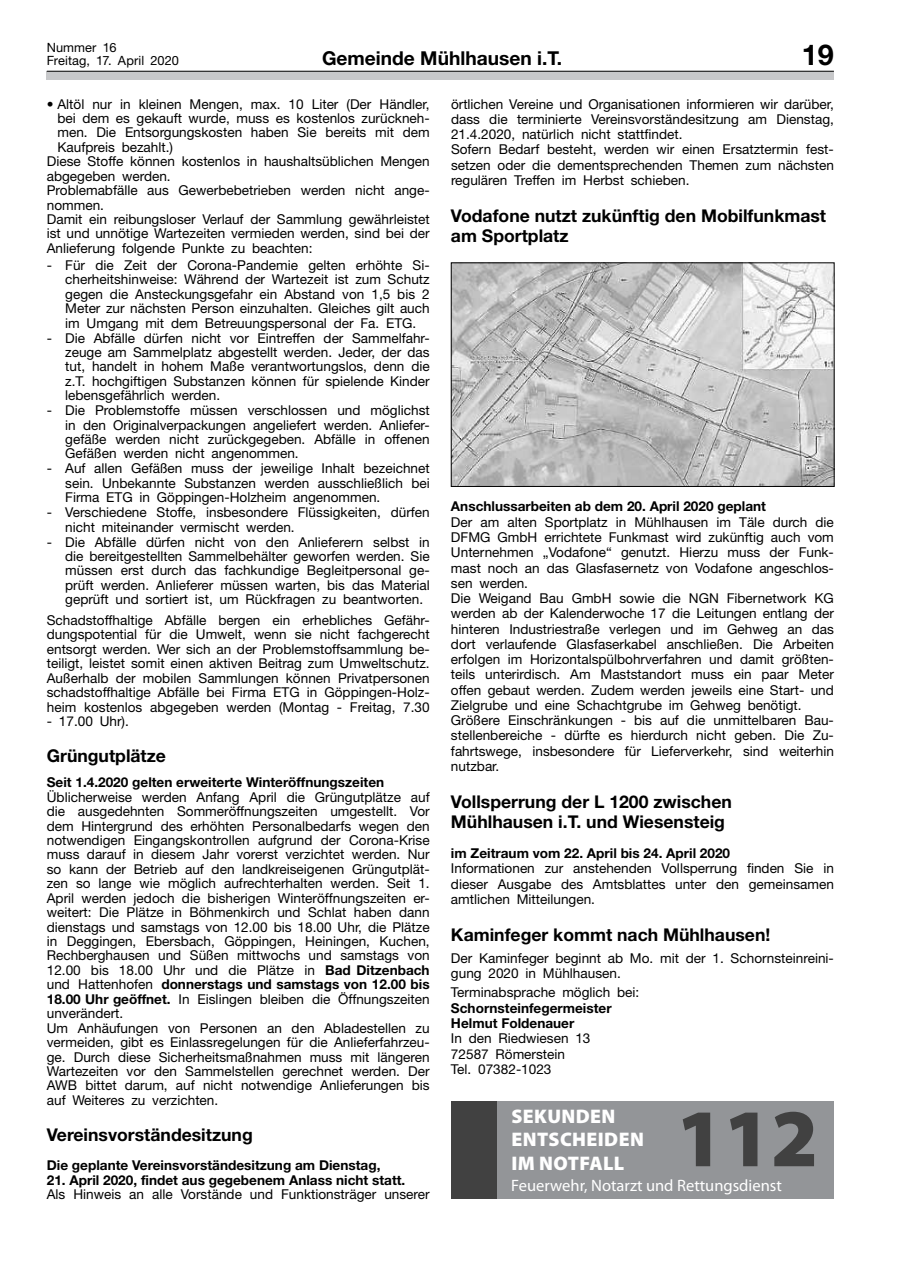
<style>
.page{position:relative;width:902px;height:1280px;background:#fff}
.page>*{position:absolute;margin:0;border:0;box-sizing:border-box;transform-origin:0 0}
.t1{font:900 82.5px "Myriad Pro";color:#414141}
.t2{font:700 28.8px "Helvetica Neue";color:#000}
.t3{font:900 19.8px/23.7px "Myriad Pro";letter-spacing:.02em;color:#fff}
.t4{font:700 19.2px "Helvetica Neue";color:#000}
.t5{font:700 17.55px/20.1px "Helvetica Neue";color:#000}
.t6{font:16.5px "Myriad Pro";color:#fff}
.t7{font:13.65px/14.4px "Helvetica Neue";color:#000;text-align:justify}
.t8{font:700 13.65px/15.3px "Helvetica Neue";color:#000}
.t9{font:12.75px/13.2px "Helvetica Neue";letter-spacing:.005em;color:#000}
.s1{font-weight:700}
</style>
<div class="page">
<div style="left:47px;top:71px;width:786px;height:8px;background:#c7c8ca"></div>
<hr style="left:47px;top:71px;width:786px;height:1px;background:#000">
<img style="left:453px;top:265px;width:379px;height:220px">
<div style="left:451px;top:263px;width:383px;height:224px;border:1px solid #000"></div>
<div style="left:496px;top:1101px;width:337px;height:98px;background:#939598"></div>
<div style="left:451px;top:1101px;width:45px;height:98px;background:#414141"></div>
<p class="t9" style="left:47px;top:40px;width:133px">Nummer 16<br>Freitag, 17. April 2020</p>
<p class="t7" style="left:47px;top:96px;width:384px">• Altöl nur in kleinen Mengen, max. 10 Liter (Der Händler,</p>
<p class="t7" style="left:57px;top:111px;width:374px">bei dem es gekauft wurde, muss es kostenlos zurückneh-</p>
<p class="t7" style="left:57px;top:125px;width:374px">men. Die Entsorgungskosten haben Sie bereits mit dem</p>
<p class="t7" style="left:57px;top:140px;width:117px">Kaufpreis bezahlt.)</p>
<p class="t7" style="left:47px;top:154px;width:384px">Diese Stoffe können kostenlos in haushaltsüblichen Mengen</p>
<p class="t7" style="left:47px;top:168px;width:125px">abgegeben werden.</p>
<p class="t7" style="left:47px;top:183px;width:384px">Problemabfälle aus Gewerbebetrieben werden nicht ange-</p>
<p class="t7" style="left:47px;top:197px;width:59px">nommen.</p>
<p class="t7" style="left:47px;top:212px;width:384px">Damit ein reibungsloser Verlauf der Sammlung gewährleistet</p>
<p class="t7" style="left:47px;top:226px;width:384px">ist und unnötige Wartezeiten vermieden werden, sind bei der</p>
<p class="t7" style="left:47px;top:241px;width:267px">Anlieferung folgende Punkte zu beachten:</p>
<p class="t7" style="left:65px;top:258px;width:366px;text-indent:-18px">- Für die Zeit der Corona-Pandemie gelten erhöhte Si&shy;cherheitshinweise: Während der Wartezeit ist zum Schutz gegen die Ansteckungsgefahr ein Abstand von 1,5 bis 2<br>Meter zur nächsten Person einzuhalten. Gleiches gilt auch im Umgang mit dem Betreuungspersonal der Fa. ETG.</p>
<p class="t7" style="left:65px;top:330px;width:366px;text-indent:-18px">- Die Abfälle dürfen nicht vor Eintreffen der Sammelfahr&shy;zeuge am Sammelplatz abgestellt werden. Jeder, der das tut, handelt in hohem Maße verantwortungslos, denn die z.T. hochgiftigen Substanzen können für spielende Kinder lebensgefährlich werden.</p>
<p class="t7" style="left:65px;top:403px;width:366px;text-indent:-18px">- Die Problemstoffe müssen verschlossen und möglichst in den Originalverpackungen angeliefert werden. Anliefer&shy;gefäße werden nicht zurückgegeben. Abfälle in offenen Gefäßen werden nicht angenommen.</p>
<p class="t7" style="left:65px;top:461px;width:366px;text-indent:-18px">- Auf allen Gefäßen muss der jeweilige Inhalt bezeichnet sein. Unbekannte Substanzen werden ausschließlich bei Firma ETG in Göppingen-Holzheim angenommen.</p>
<p class="t7" style="left:65px;top:505px;width:366px;text-indent:-18px">- Verschiedene Stoffe, insbesondere Flüssigkeiten, dürfen nicht miteinander vermischt werden.</p>
<p class="t7" style="left:65px;top:534px;width:366px;text-indent:-18px">- Die Abfälle dürfen nicht von den Anlieferern selbst in die bereitgestellten Sammelbehälter geworfen werden. Sie müssen erst durch das fachkundige Begleitpersonal ge&shy;prüft werden. Anlieferer müssen warten, bis das Material geprüft und sortiert ist, um Rückfragen zu beantworten.</p>
<p class="t7" style="left:47px;top:613px;width:384px">Schadstoffhaltige Abfälle bergen ein erhebliches Gefähr&shy;dungspotential für die Umwelt, wenn sie nicht fachgerecht entsorgt werden. Wer sich an der Problemstoffsammlung be&shy;teiligt, leistet somit einen aktiven Beitrag zum Umweltschutz.<br>Außerhalb der mobilen Sammlungen können Privatpersonen schadstoffhaltige Abfälle bei Firma ETG in Göppingen-Holz&shy;heim kostenlos abgegeben werden (Montag - Freitag, 7.30</p>
<p class="t7" style="left:47px;top:714px;width:84px">- 17.00 Uhr).</p>
<p class="t5" style="left:47px;top:745px;width:121px">Grüngutplätze</p>
<p class="t8" style="left:47px;top:774px;width:339px">Seit 1.4.2020 gelten erweiterte Winteröffnungszeiten</p>
<p class="t7" style="left:47px;top:789px;width:384px;text-align:left">Üblicherweise werden Anfang April die Grüngutplätze auf die ausgedehnten Sommeröffnungszeiten umgestellt. Vor dem Hintergrund des erhöhten Personalbedarfs wegen den notwendigen Eingangskontrollen aufgrund der Corona-Krise muss darauf in diesem Jahr vorerst verzichtet werden. Nur so kann der Betrieb auf den landkreiseigenen Grüngutplät&shy;zen so lange wie möglich aufrechterhalten werden. Seit 1.<br>April werden jedoch die bisherigen Winteröffnungszeiten er&shy;weitert: Die Plätze in Böhmenkirch und Schlat haben dann dienstags und samstags von 12.00 bis 18.00 Uhr, die Plätze in Deggingen, Ebersbach, Göppingen, Heiningen, Kuchen, Rechberghausen und Süßen mittwochs und samstags von 12.00 bis 18.00 Uhr und die Plätze in <span class="s1">Bad Ditzenbach </span>und Hattenhofen <span class="s1">donnerstags und samstags von 12.00 bis 18.00 Uhr geöffnet.</span> In Eislingen bleiben die Öffnungszeiten unverändert.<br>Um Anhäufungen von Personen an den Abladestellen zu vermeiden, gibt es Einlassregelungen für die Anlieferfahrzeu&shy;ge. Durch diese Sicherheitsmaßnahmen muss mit längeren Wartezeiten vor den Sammelstellen gerechnet werden. Der AWB bittet darum, auf nicht notwendige Anlieferungen bis auf Weiteres zu verzichten.</p>
<p class="t5" style="left:47px;top:1124px;width:207px">Vereinsvorständesitzung</p>
<p class="t8" style="left:47px;top:1157px;width:335px">Die geplante Vereinsvorständesitzung am Dienstag,</p>
<p class="t8" style="left:47px;top:1172px;width:360px">21. April 2020, findet aus gegebenem Anlass nicht statt.</p>
<p class="t7" style="left:47px;top:1187px;width:384px">Als Hinweis an alle Vorstände und Funktionsträger unserer</p>
<h3 class="t4" style="left:322px;top:46px;width:242px">Gemeinde Mühlhausen i.T.</h3>
<h2 class="t2" style="left:801px;top:37px;width:33px">19</h2>
<p class="t7" style="left:451px;top:96px;width:384px;line-height:15.3px;text-align:left">örtlichen Vereine und Organisationen informieren wir darüber, dass die terminierte Vereinsvorständesitzung am Dienstag, 21.4.2020, natürlich nicht stattfindet.<br>Sofern Bedarf besteht, werden wir einen Ersatztermin fest&shy;setzen oder die dementsprechenden Themen zum nächsten regulären Treffen im Herbst schieben.</p>
<p class="t5" style="left:451px;top:205px;width:376px">Vodafone nutzt zukünftig den Mobilfunkmast am Sportplatz</p>
<p class="t8" style="left:451px;top:499px;width:316px">Anschlussarbeiten ab dem 20. April 2020 geplant</p>
<p class="t7" style="left:451px;top:514px;width:384px;line-height:15.3px;text-align:left">Der am alten Sportplatz in Mühlhausen im Täle durch die DFMG GmbH errichtete Funkmast wird zukünftig auch vom Unternehmen „Vodafone“ genutzt. Hierzu muss der Funk&shy;mast noch an das Glasfasernetz von Vodafone angeschlos&shy;sen werden.<br>Die Weigand Bau GmbH sowie die NGN Fibernetwork KG werden ab der Kalenderwoche 17 die Leitungen entlang der hinteren Industriestraße verlegen und im Gehweg an das dort verlaufende Glasfaserkabel anschließen. Die Arbeiten erfolgen im Horizontalspülbohrverfahren und damit größten&shy;teils unterirdisch. Am Maststandort muss ein paar Meter offen gebaut werden. Zudem werden jeweils eine Start- und Zielgrube und eine Schachtgrube im Gehweg benötigt.<br>Größere Einschränkungen - bis auf die unmittelbaren Bau&shy;stellenbereiche - dürfte es hierdurch nicht geben. Die Zu&shy;fahrtswege, insbesondere für Lieferverkehr, sind weiterhin nutzbar.</p>
<p class="t5" style="left:451px;top:791px;width:282px">Vollsperrung der L 1200 zwischen<br>Mühlhausen i.T. und Wiesensteig</p>
<p class="t8" style="left:451px;top:845px;width:281px">im Zeitraum vom 22. April bis 24. April 2020</p>
<p class="t7" style="left:451px;top:861px;width:384px;line-height:15.3px">Informationen zur anstehenden Vollsperrung finden Sie in dieser Ausgabe des Amtsblattes unter den gemeinsamen amtlichen Mitteilungen.</p>
<p class="t5" style="left:451px;top:924px;width:321px">Kaminfeger kommt nach Mühlhausen!</p>
<p class="t7" style="left:451px;top:950px;width:384px;line-height:15.3px">Der Kaminfeger beginnt ab Mo. mit der 1. Schornsteinreini&shy;gung 2020 in Mühlhausen.</p>
<p class="t7" style="left:451px;top:985px;width:190px">Terminabsprache möglich bei:</p>
<p class="t8" style="left:451px;top:1000px;width:162px">Schornsteinfegermeister<br>Helmut Foldenauer</p>
<p class="t7" style="left:451px;top:1030px;width:141px;line-height:15.3px;text-align:left">In den Riedwiesen 13<br>72587 Römerstein<br>Tel. 07382-1023</p>
<h3 class="t3" style="left:511px;top:1104px;width:134px">SEKUNDEN<br>ENTSCHEIDEN<br>IM NOTFALL</h3>
<p class="t6" style="left:511px;top:1175px;width:272px">Feuerwehr, Notarzt und Rettungsdienst</p>
<h1 class="t1" style="left:676px;top:1091px;width:143px">112</h1>
</div>
